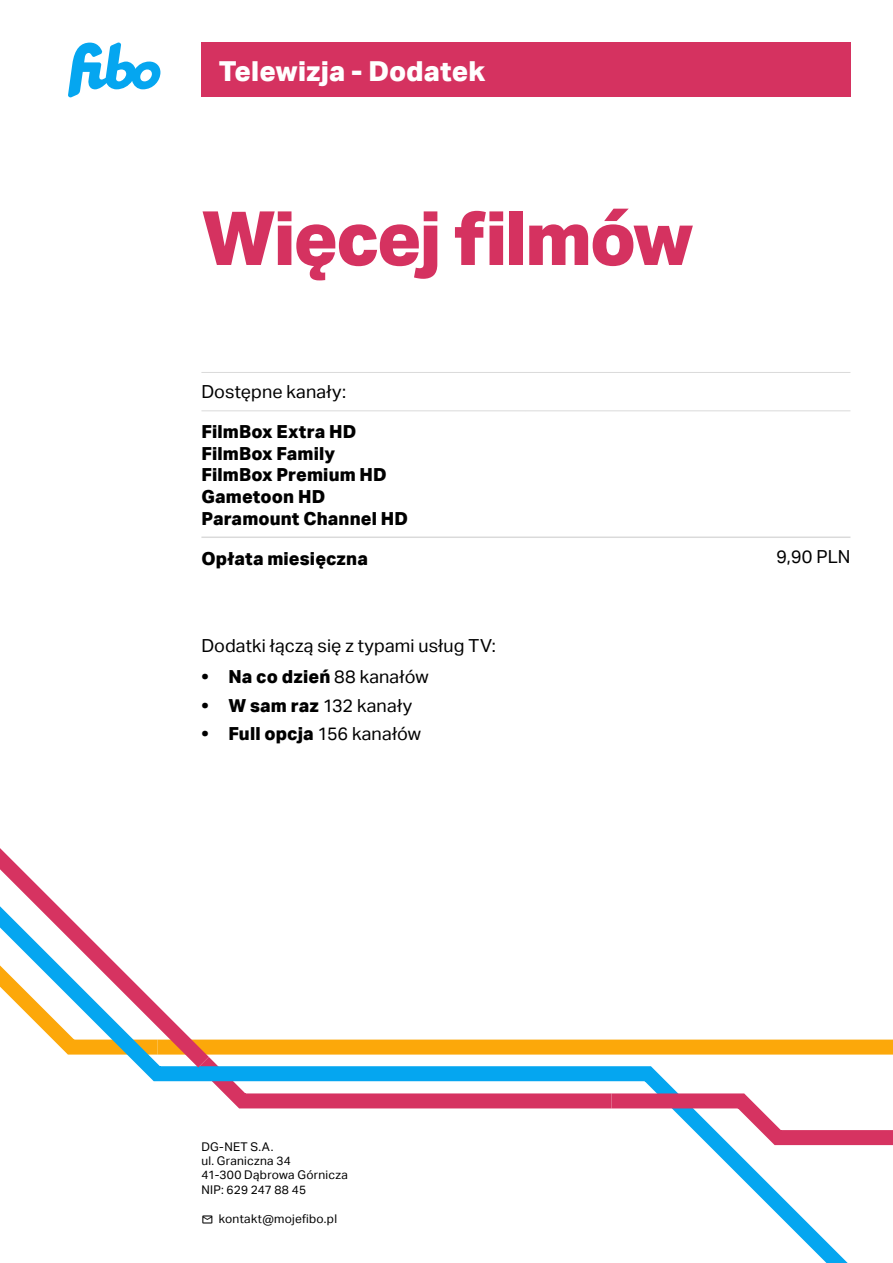
<style>
.page{position:relative;width:893px;height:1263px;background:#fff}
.page>*{position:absolute;margin:0;border:0;box-sizing:border-box;transform-origin:0 0}
.t1{font:800 75px "Aktiv Grotesk";letter-spacing:-.03em;color:#d53260}
.t2{font:800 27.6px "Aktiv Grotesk";letter-spacing:.005em;color:#fff}
.t3{font:800 18px/21.6px "Aktiv Grotesk";letter-spacing:.01em;color:#000}
.t4{font:18px "Aktiv Grotesk";letter-spacing:.005em;color:#000}
.t5{font:12px/14.4px "Aktiv Grotesk";letter-spacing:.02em;color:#000}
.s1{font-weight:400}
.s2{font-weight:800}
</style>
<div class="page">
<svg style="left:68px;top:42px;width:92px;height:56px"></svg>
<div style="left:201px;top:43px;width:649px;height:54px;background:#d53260"></div>
<hr style="left:201px;top:372px;width:325px;height:1px;background:#dadada">
<hr style="left:526px;top:372px;width:324px;height:1px;background:#dadada">
<hr style="left:201px;top:410px;width:325px;height:1px;background:#dadada">
<hr style="left:526px;top:410px;width:324px;height:1px;background:#dadada">
<hr style="left:201px;top:536px;width:325px;height:2px;background:#dadada">
<hr style="left:526px;top:536px;width:324px;height:2px;background:#dadada">
<svg style="left:715px;top:1152px;width:133px;height:111px"></svg>
<div style="left:158px;top:1039px;width:735px;height:15px;background:#fca80a"></div>
<svg style="left:214px;top:1054px;width:679px;height:98px"></svg>
<svg style="left:0;top:848px;width:225px;height:235px"></svg>
<h2 class="t2" style="left:219px;top:54px;width:268px">Telewizja - Dodatek</h2>
<h1 class="t1" style="left:201px;top:190px;width:494px">Więcej filmów</h1>
<p class="t4" style="left:201px;top:381px;width:146px">Dostępne kanały:</p>
<p class="t3" style="left:201px;top:420px;width:208px">FilmBox Extra HD<br>FilmBox Family<br>FilmBox Premium HD<br>Gametoon HD<br>Paramount Channel HD</p>
<p class="t3" style="left:201px;top:547px;width:168px">Opłata miesięczna</p>
<p class="t4" style="left:776px;top:546px;width:76px">9,90 PLN</p>
<p class="t4" style="left:201px;top:635px;width:296px">Dodatki łączą się z typami usług TV:</p>
<p class="t3" style="left:201px;top:666px;width:229px">• Na co dzień <span class="s1">88 kanałów</span></p>
<p class="t4" style="left:201px;top:695px;width:212px"><span class="s2">• W sam raz</span> 132 kanały</p>
<p class="t3" style="left:201px;top:723px;width:221px">• Full opcja <span class="s1">156 kanałów</span></p>
<p class="t5" style="left:201px;top:1139px;width:148px">DG-NET S.A.<br>ul. Graniczna 34<br>41-300 Dąbrowa Górnicza<br>NIP: 629 247 88 45</p>
<p class="t5" style="left:219px;top:1211px;width:120px">kontakt@mojefibo.pl</p>
</div>
